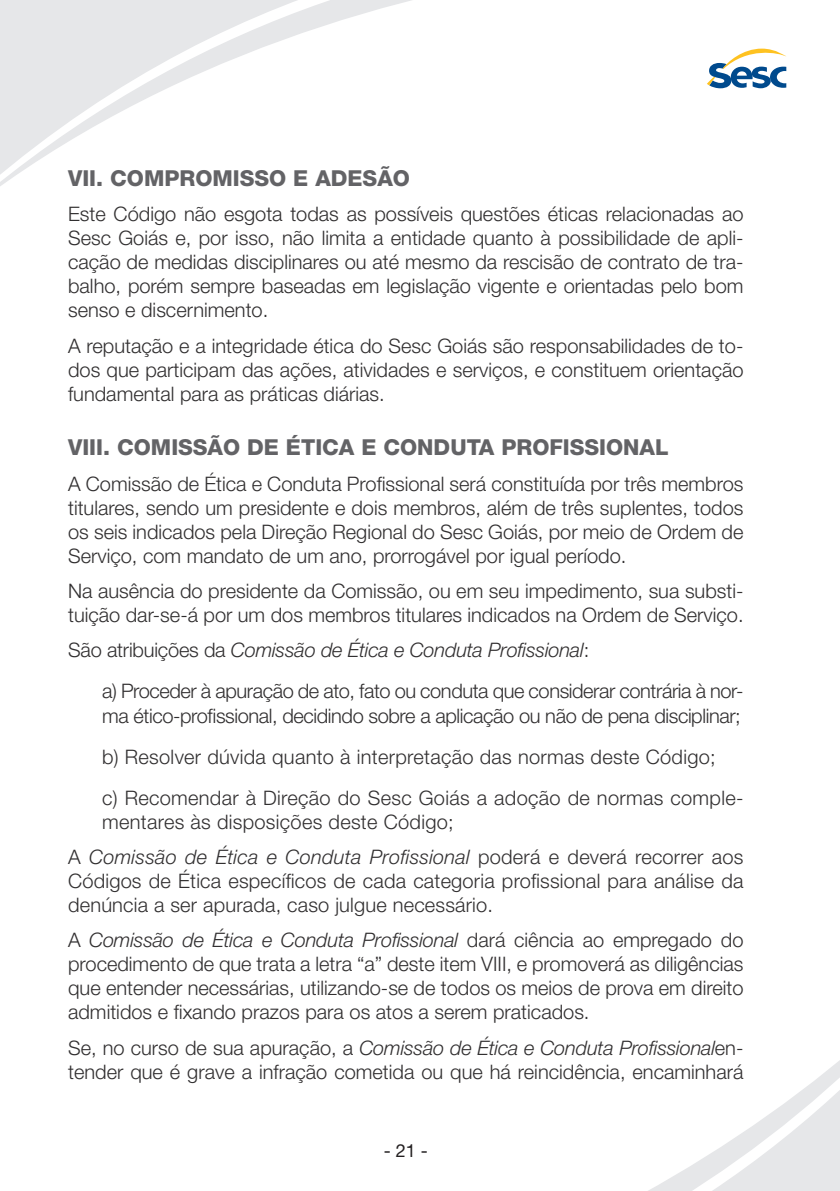
<style>
.page{position:relative;width:840px;height:1191px;background:#fff}
.page>*{position:absolute;margin:0;border:0;box-sizing:border-box;transform-origin:0 0}
.t1{font:800 22px "Helvetica Neue LT Pro";color:#636366}
.t2{font:300 20px/24px "Helvetica Neue LT Pro";color:#312f30}
.t3{font:300 20px/41px "Helvetica Neue LT Pro";letter-spacing:-.02em;color:#312f30}
.t4{font:18px "Helvetica Neue LT Pro";color:#231f20}
.s1{font-style:italic}
</style>
<div class="page">
<svg style="left:0;top:0;width:763px;height:186px"></svg>
<svg style="left:648px;top:1061px;width:191px;height:130px"></svg>
<svg style="left:706px;top:0;width:81px;height:88px"></svg>
<p class="t1" style="left:68px;top:165px;width:343px">VII. COMPROMISSO E ADESÃO</p>
<p class="t2" style="left:68px;top:202px;width:676px;text-align:justify">Este Código não esgota todas as possíveis questões éticas relacionadas ao Sesc Goiás e, por isso, não limita a entidade quanto à possibilidade de apli&shy;cação de medidas disciplinares ou até mesmo da rescisão de contrato de tra&shy;balho, porém sempre baseadas em legislação vigente e orientadas pelo bom senso e discernimento.</p>
<p class="t2" style="left:68px;top:333px;width:676px;text-align:justify">A reputação e a integridade ética do Sesc Goiás são responsabilidades de to&shy;dos que participam das ações, atividades e serviços, e constituem orientação fundamental para as práticas diárias.</p>
<p class="t1" style="left:68px;top:434px;width:601px">VIII. COMISSÃO DE ÉTICA E CONDUTA PROFISSIONAL</p>
<p class="t2" style="left:68px;top:471px;width:676px;text-align:justify">A Comissão de Ética e Conduta Profissional será constituída por três membros titulares, sendo um presidente e dois membros, além de três suplentes, todos os seis indicados pela Direção Regional do Sesc Goiás, por meio de Ordem de Serviço, com mandato de um ano, prorrogável por igual período.</p>
<p class="t2" style="left:68px;top:578px;width:676px">Na ausência do presidente da Comissão, ou em seu impedimento, sua substi&shy;tuição dar-se-á por um dos membros titulares indicados na Ordem de Serviço.</p>
<p class="t3" style="left:102px;top:629px;width:642px;text-indent:-34px">São atribuições da <span class="s1">Comissão de Ética e Conduta Profissional</span>:<br>a) Proceder à apuração de ato, fato ou conduta que considerar contrária à nor-</p>
<p class="t2" style="left:102px;top:694px;width:642px;line-height:41px">ma ético-profissional, decidindo sobre a aplicação ou não de pena disciplinar; b) Resolver dúvida quanto à interpretação das normas deste Código;<br>c) Recomendar à Direção do Sesc Goiás a adoção de normas comple-</p>
<p class="t2" style="left:68px;top:803px;width:676px;line-height:35.4px;text-indent:34px">mentares às disposições deste Código;<br>A <span class="s1">Comissão de Ética e Conduta Profissional</span> poderá e deverá recorrer aos</p>
<p class="t2" style="left:68px;top:868px;width:676px">Códigos de Ética específicos de cada categoria profissional para análise da denúncia a ser apurada, caso julgue necessário.</p>
<p class="t2" style="left:68px;top:927px;width:676px;text-align:justify">A <span class="s1">Comissão de Ética e Conduta Profissional</span> dará ciência ao empregado do procedimento de que trata a letra “a” deste item VIII, e promoverá as diligências que entender necessárias, utilizando-se de todos os meios de prova em direito admitidos e fixando prazos para os atos a serem praticados.</p>
<p class="t2" style="left:68px;top:1035px;width:676px">Se, no curso de sua apuração, a <span class="s1">Comissão de Ética e Conduta Profissional</span>en&shy;tender que é grave a infração cometida ou que há reincidência, encaminhará</p>
<p class="t4" style="left:383px;top:1139px;width:46px">- 21 -</p>
</div>
